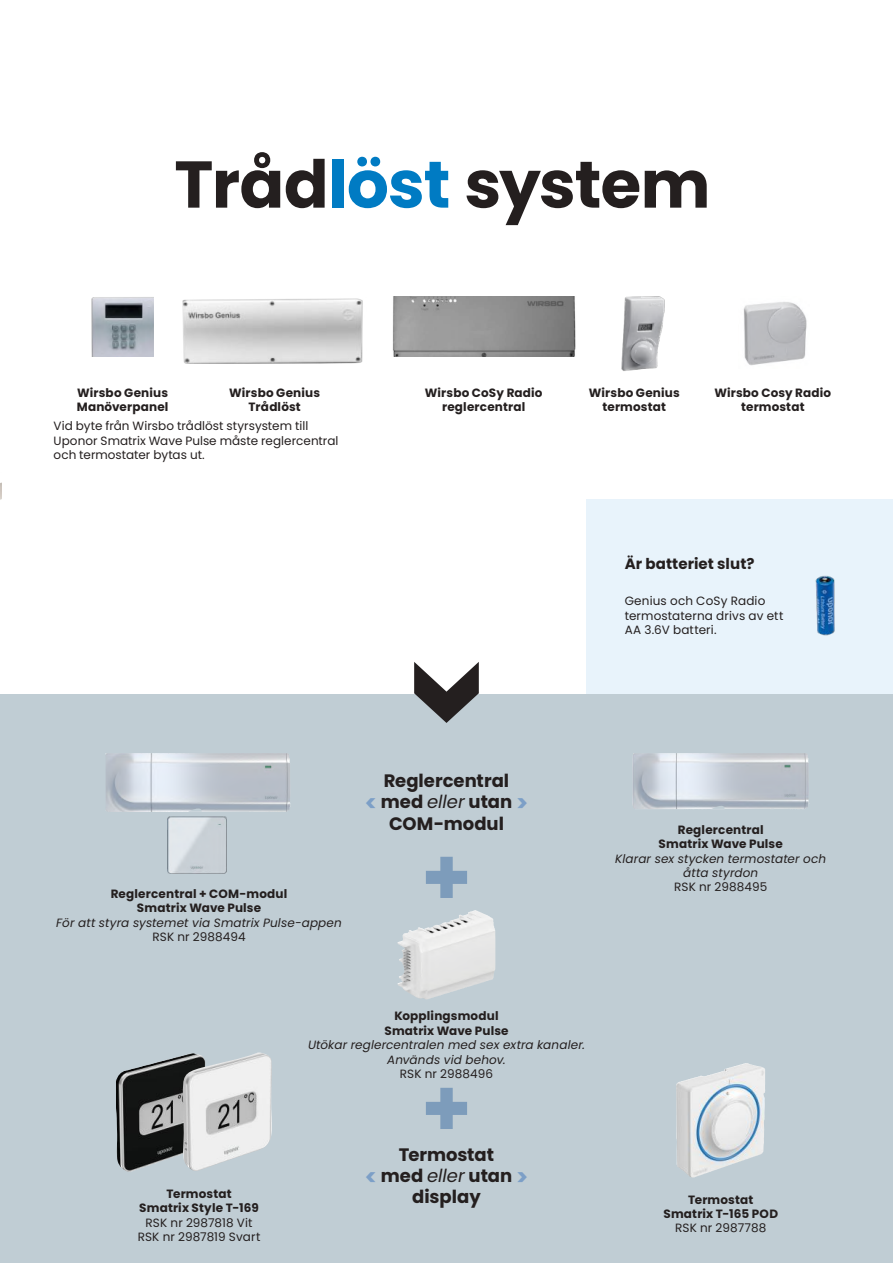
<style>
.page{position:relative;width:893px;height:1263px;background:#fff}
.page>*{position:absolute;margin:0;border:0;box-sizing:border-box;transform-origin:0 0}
.t1{font:700 66px "Poppins";letter-spacing:-.015em;color:#241f1f}
.t2{font:700 18px/21px "Poppins";color:#241f1f;text-align:center}
.t3{font:700 15px "Poppins";letter-spacing:.005em;color:#241f1f}
.t4{font:700 12px/14.4px "Poppins";letter-spacing:.015em;color:#241f1f;text-align:center}
.t5{font:12px/14.4px "Poppins";letter-spacing:.005em;color:#241f1f}
.t6{font:italic 12px/14.4px "Poppins";letter-spacing:.01em;color:#241f1f;text-align:center}
.s1{color:#007bc3}
.s2{font-size:22.5px;color:#7c9fc7}
.s3{font-weight:400;font-style:italic}
</style>
<div class="page">
<div style="left:587px;top:500px;width:306px;height:209px;background:#e8f3fb"></div>
<div style="left:0;top:694px;width:893px;height:569px;background:#c0cdd4"></div>
<img style="left:408px;top:910px;width:67px;height:23px">
<img style="left:116px;top:1056px;width:67px;height:116px">
<img style="left:183px;top:1052px;width:89px;height:119px">
<img style="left:676px;top:1063px;width:71px;height:97px">
<img style="left:106px;top:753px;width:185px;height:59px">
<img style="left:167px;top:817px;width:60px;height:57px">
<img style="left:743px;top:302px;width:64px;height:64px">
<img style="left:182px;top:298px;width:181px;height:65px">
<img style="left:392px;top:296px;width:184px;height:61px">
<img style="left:622px;top:296px;width:43px;height:75px">
<img style="left:92px;top:297px;width:61px;height:60px">
<img style="left:815px;top:575px;width:20px;height:61px">
<img style="left:0;top:482px;width:2px;height:18px">
<svg style="left:414px;top:662px;width:65px;height:61px"></svg>
<img style="left:632px;top:753px;width:177px;height:56px">
<svg style="left:426px;top:1088px;width:41px;height:41px"></svg>
<svg style="left:426px;top:857px;width:41px;height:41px"></svg>
<h1 class="t1" style="left:174px;top:146px;width:538px">Tråd<span class="s1">löst</span> system</h1>
<p class="t4" style="left:77px;top:386px;width:93px;text-align:left">Wirsbo Genius<br>Manöverpanel</p>
<p class="t4" style="left:229px;top:386px;width:92px">Wirsbo Genius<br>Trådlöst</p>
<p class="t4" style="left:425px;top:386px;width:119px">Wirsbo CoSy Radio reglercentral</p>
<p class="t4" style="left:589px;top:386px;width:92px">Wirsbo Genius termostat</p>
<p class="t5" style="left:54px;top:419px;width:286px">Vid byte från Wirsbo trådlöst styrsystem till<br>Uponor Smatrix Wave Pulse måste reglercentral och termostater bytas ut.</p>
<p class="t4" style="left:714px;top:386px;width:118px">Wirsbo Cosy Radio termostat</p>
<p class="t3" style="left:625px;top:555px;width:131px">Är batteriet slut?</p>
<p class="t5" style="left:625px;top:594px;width:160px">Genius och CoSy Radio termostaterna drivs av ett<br>AA 3.6V batteri.</p>
<p class="t4" style="left:111px;top:886px;width:178px">Reglercentral + COM-modul<br>Smatrix Wave Pulse</p>
<p class="t6" style="left:56px;top:915px;width:287px">För att styra systemet via Smatrix Pulse-appen</p>
<p class="t5" style="left:152px;top:929px;width:95px">RSK nr 2988494</p>
<h2 class="t2" style="left:365px;top:770px;width:165px">Reglercentral<br><span class="s2">&lt;</span> med <span class="s3">eller</span> utan <span class="s2">&gt;<br></span>COM-modul</h2>
<p class="t4" style="left:139px;top:1186px;width:121px">Termostat<br>Smatrix Style T-169</p>
<p class="t5" style="left:138px;top:1215px;width:124px;text-align:center">RSK nr 2987818 Vit<br>RSK nr 2987819 Svart</p>
<p class="t4" style="left:384px;top:1009px;width:126px">Kopplingsmodul<br>Smatrix Wave Pulse</p>
<p class="t6" style="left:308px;top:1038px;width:278px">Utökar reglercentralen med sex extra kanaler.<br>Används vid behov.</p>
<p class="t5" style="left:400px;top:1067px;width:95px">RSK nr 2988496</p>
<h2 class="t2" style="left:365px;top:1145px;width:165px">Termostat<br><span class="s2">&lt;</span> med <span class="s3">eller</span> utan <span class="s2">&gt; </span>display</h2>
<p class="t4" style="left:659px;top:822px;width:126px">Reglercentral<br>Smatrix Wave Pulse</p>
<p class="t6" style="left:615px;top:851px;width:212px">Klarar sex stycken termostater och åtta styrdon</p>
<p class="t5" style="left:674px;top:880px;width:95px">RSK nr 2988495</p>
<p class="t4" style="left:663px;top:1192px;width:116px">Termostat<br>Smatrix T-165 POD</p>
<p class="t5" style="left:675px;top:1221px;width:93px">RSK nr 2987788</p>
</div>
